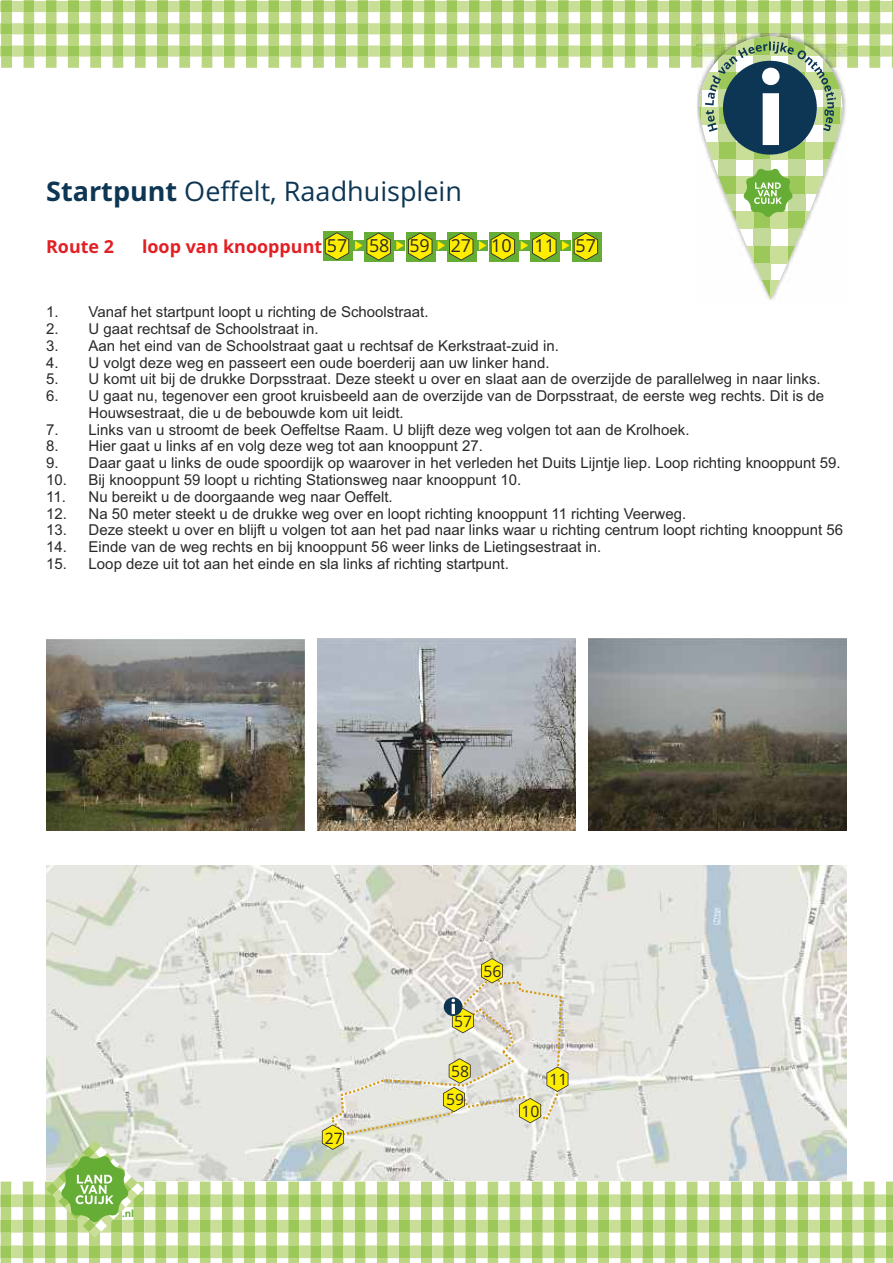
<style>
.page{position:relative;width:893px;height:1263px;background:#fff}
.page>*{position:absolute;margin:0;border:0;box-sizing:border-box;transform-origin:0 0}
.t1{font:27px "Open Sans";color:#0d3654}
.t2{font:700 17.85px "Open Sans";color:#e31f24}
.t3{font:17.85px "Open Sans";color:#2b2929}
.t4{font:15.75px/28.3px "Open Sans";color:#2b2929;text-align:center}
.t5{font:15px/16.8px "Arial";color:#2b2929}
.t6{font:700 9.75px "Open Sans";color:#66ad36}
.s1{font-weight:700}
.s2{font-weight:400;color:#2b2929}
</style>
<div class="page">
<img style="left:46px;top:866px;width:801px;height:92px">
<img style="left:46px;top:639px;width:259px;height:191px">
<img style="left:317px;top:638px;width:259px;height:192px">
<img style="left:588px;top:638px;width:259px;height:192px">
<div style="left:864px;top:1181px;width:11px;height:13px;background:#bad680"></div>
<div style="left:886px;top:1232px;width:7px;height:13px;background:#bad680"></div>
<div style="left:886px;top:1181px;width:7px;height:13px;background:#bad680"></div>
<div style="left:886px;top:1207px;width:7px;height:13px;background:#bad680"></div>
<div style="left:864px;top:1258px;width:11px;height:5px;background:#bad680"></div>
<div style="left:864px;top:1232px;width:11px;height:13px;background:#bad680"></div>
<div style="left:864px;top:1207px;width:11px;height:13px;background:#bad680"></div>
<svg style="left:886px;top:1258px;width:7px;height:5px"></svg>
<div style="left:886px;top:1194px;width:7px;height:13px;background:#9cc759"></div>
<div style="left:886px;top:1220px;width:7px;height:12px;background:#9cc759"></div>
<div style="left:864px;top:1194px;width:11px;height:13px;background:#9cc759"></div>
<div style="left:864px;top:1220px;width:11px;height:12px;background:#9cc759"></div>
<div style="left:864px;top:1245px;width:11px;height:13px;background:#9cc759"></div>
<div style="left:886px;top:1245px;width:7px;height:13px;background:#9cc759"></div>
<div style="left:875px;top:1194px;width:11px;height:13px;background:#c9de96"></div>
<div style="left:875px;top:1220px;width:11px;height:12px;background:#c9de96"></div>
<div style="left:875px;top:1245px;width:11px;height:13px;background:#c9de96"></div>
<svg style="left:0;top:958px;width:864px;height:305px;background:#dae2ca"></svg>
<svg style="left:0;top:0;width:893px;height:299px"></svg>
<h1 class="t1" style="left:46px;top:181px;width:417px"><span class="s1">Startpunt</span> Oeffelt, Raadhuisplein</h1>
<p class="t2" style="left:46px;top:239px;width:69px">Route 2</p>
<p class="t2" style="left:142px;top:239px;width:371px">loop van knooppunt <span class="s2">57 58 59 27 10</span></p>
<p class="t3" style="left:534px;top:239px;width:63px">11 57</p>
<p class="t5" style="left:46px;top:305px;width:384px">1. Vanaf het startpunt loopt u richting de Schoolstraat.</p>
<p class="t5" style="left:46px;top:322px;width:274px">2. U gaat rechtsaf de Schoolstraat in.</p>
<p class="t5" style="left:46px;top:339px;width:514px">3. Aan het eind van de Schoolstraat gaat u rechtsaf de Kerkstraat-zuid in.</p>
<p class="t5" style="left:46px;top:355px;width:505px">4. U volgt deze weg en passeert een oude boerderij aan uw linker hand.</p>
<p class="t5" style="left:46px;top:372px;width:776px">5. U komt uit bij de drukke Dorpsstraat. Deze steekt u over en slaat aan de overzijde de parallelweg in naar links.</p>
<p class="t5" style="left:89px;top:389px;width:737px;text-indent:-43px">6. U gaat nu, tegenover een groot kruisbeeld aan de overzijde van de Dorpsstraat, de eerste weg rechts. Dit is de<br>Houwsestraat, die u de bebouwde kom uit leidt.</p>
<p class="t5" style="left:46px;top:422px;width:645px">7. Links van u stroomt de beek Oeffeltse Raam. U blijft deze weg volgen tot aan de Krolhoek.</p>
<p class="t5" style="left:46px;top:439px;width:438px">8. Hier gaat u links af en volg deze weg tot aan knooppunt 27.</p>
<p class="t5" style="left:46px;top:456px;width:796px">9. Daar gaat u links de oude spoordijk op waarover in het verleden het Duits Lijntje liep. Loop richting knooppunt 59.</p>
<p class="t5" style="left:46px;top:473px;width:477px">10. Bij knooppunt 59 loopt u richting Stationsweg naar knooppunt 10.</p>
<p class="t5" style="left:46px;top:489px;width:348px">11. Nu bereikt u de doorgaande weg naar Oeffelt.</p>
<p class="t5" style="left:46px;top:506px;width:642px">12. Na 50 meter steekt u de drukke weg over en loopt richting knooppunt 11 richting Veerweg.</p>
<p class="t5" style="left:46px;top:523px;width:799px">13. Deze steekt u over en blijft u volgen tot aan het pad naar links waar u richting centrum loopt richting knooppunt 56</p>
<p class="t5" style="left:46px;top:540px;width:557px">14. Einde van de weg rechts en bij knooppunt 56 weer links de Lietingsestraat in.</p>
<p class="t5" style="left:46px;top:556px;width:464px">15. Loop deze uit tot aan het einde en sla links af richting startpunt.</p>
<p class="t6" style="left:122px;top:1210px;width:14px">.nl</p>
<p class="t4" style="left:325px;top:1125px;width:20px">27</p>
<p class="t4" style="left:483px;top:958px;width:20px">56</p>
<p class="t4" style="left:454px;top:1008px;width:20px">57</p>
<p class="t4" style="left:446px;top:1058px;width:24px">58<br>59</p>
<p class="t4" style="left:521px;top:1098px;width:20px">10</p>
<p class="t4" style="left:549px;top:1066px;width:20px">11</p>
</div>
